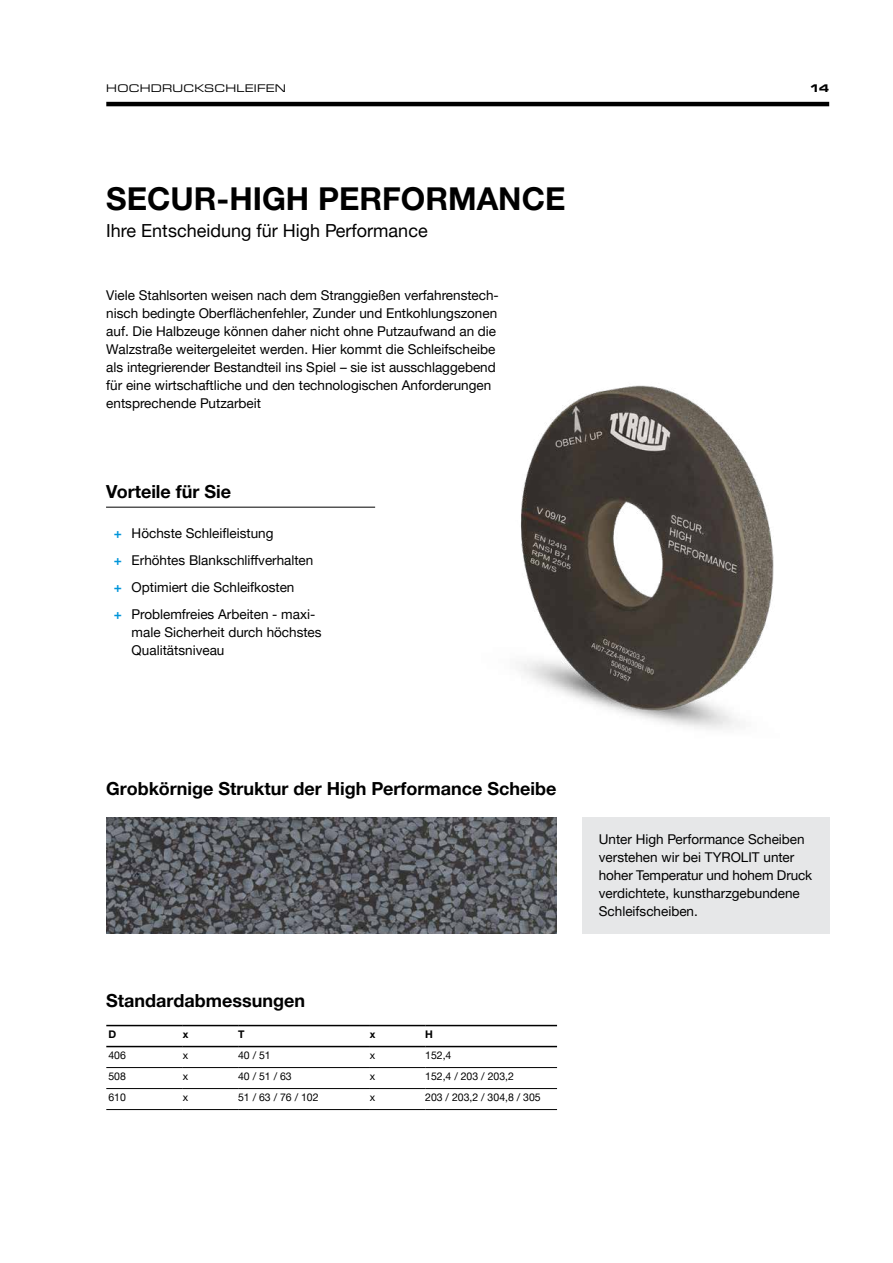
<style>
.page{position:relative;width:893px;height:1263px;background:#fff}
.page>*{position:absolute;margin:0;border:0;box-sizing:border-box;transform-origin:0 0}
.t1{font:700 31.5px "Helvetica Neue LTW1 G";color:#000}
.t2{font:700 18px "Helvetica Neue LTW1 G";color:#000}
.t3{font:18px "Helvetica Neue LTW1 G";color:#000}
.t4{font:13.5px/18px "Helvetica Neue LTW1 G";color:#000}
.t5{font:expanded 11.25px "Eurostile Next W1 G";letter-spacing:.02em;color:#000}
.t6{font:700 expanded 11.25px "Eurostile Next W1 G";color:#000}
.t7{font:10.5px "Helvetica Neue LTW1 G";color:#000}
.t8{font:700 10.5px "Helvetica Neue LTW1 G";color:#000}
.s1{font-weight:700;color:#0095da}
</style>
<div class="page">
<hr style="left:106px;top:102px;width:723px;height:4px;background:#000">
<img style="left:106px;top:817px;width:450px;height:117px">
<img style="left:520px;top:385px;width:254px;height:344px">
<hr style="left:106px;top:507px;width:269px;height:1px;background:#000">
<div style="left:582px;top:817px;width:247px;height:117px;background:#e6e7e8"></div>
<hr style="left:106px;top:1067px;width:77px;height:1px;background:#000">
<hr style="left:183px;top:1067px;width:55px;height:1px;background:#000">
<hr style="left:238px;top:1067px;width:132px;height:1px;background:#000">
<hr style="left:370px;top:1067px;width:55px;height:1px;background:#000">
<hr style="left:425px;top:1067px;width:132px;height:1px;background:#000">
<hr style="left:106px;top:1088px;width:77px;height:1px;background:#000">
<hr style="left:183px;top:1088px;width:55px;height:1px;background:#000">
<hr style="left:238px;top:1088px;width:132px;height:1px;background:#000">
<hr style="left:370px;top:1088px;width:55px;height:1px;background:#000">
<hr style="left:425px;top:1088px;width:132px;height:1px;background:#000">
<hr style="left:106px;top:1109px;width:77px;height:1px;background:#000">
<hr style="left:183px;top:1109px;width:55px;height:1px;background:#000">
<hr style="left:238px;top:1109px;width:132px;height:1px;background:#000">
<hr style="left:370px;top:1109px;width:55px;height:1px;background:#000">
<hr style="left:425px;top:1109px;width:132px;height:1px;background:#000">
<hr style="left:106px;top:1025px;width:77px;height:1px;background:#000">
<hr style="left:183px;top:1025px;width:55px;height:1px;background:#000">
<hr style="left:238px;top:1025px;width:132px;height:1px;background:#000">
<hr style="left:370px;top:1025px;width:55px;height:1px;background:#000">
<hr style="left:425px;top:1025px;width:132px;height:1px;background:#000">
<hr style="left:106px;top:1046px;width:77px;height:1px;background:#000">
<hr style="left:183px;top:1046px;width:55px;height:1px;background:#000">
<hr style="left:238px;top:1046px;width:132px;height:1px;background:#000">
<hr style="left:370px;top:1046px;width:55px;height:1px;background:#000">
<hr style="left:425px;top:1046px;width:132px;height:1px;background:#000">
<p class="t5" style="left:106px;top:81px;width:181px">HOCHDRUCKSCHLEIFEN</p>
<h1 class="t1" style="left:106px;top:179px;width:461px">SECUR-HIGH PERFORMANCE</h1>
<h2 class="t3" style="left:106px;top:219px;width:323px">Ihre Entscheidung für High Performance</h2>
<p class="t4" style="left:106px;top:286px;width:394px">Viele Stahlsorten weisen nach dem Stranggießen verfahrenstech&shy;nisch bedingte Oberflächenfehler, Zunder und Entkohlungszonen auf. Die Halbzeuge können daher nicht ohne Putzaufwand an die Walzstraße weitergeleitet werden. Hier kommt die Schleifscheibe als integrierender Bestandteil ins Spiel – sie ist ausschlaggebend für eine wirtschaftliche und den technologischen Anforderungen entsprechende Putzarbeit</p>
<h2 class="t2" style="left:106px;top:480px;width:127px">Vorteile für Sie</h2>
<p class="t4" style="left:114px;top:520px;width:203px;line-height:27px"><span class="s1">+</span> Höchste Schleifleistung<br><span class="s1">+</span> Erhöhtes Blankschliffverhalten <span class="s1">+</span> Optimiert die Schleifkosten<br><span class="s1">+</span> Problemfreies Arbeiten - maxi-</p>
<p class="t4" style="left:132px;top:623px;width:191px">male Sicherheit durch höchstes<br>Qualitätsniveau</p>
<p class="t6" style="left:811px;top:81px;width:20px">14</p>
<h2 class="t2" style="left:106px;top:777px;width:452px">Grobkörnige Struktur der High Performance Scheibe</h2>
<h2 class="t2" style="left:106px;top:989px;width:200px">Standardabmessungen</h2>
<p class="t8" style="left:108px;top:1027px;width:9px">D</p>
<p class="t8" style="left:183px;top:1027px;width:7px">x</p>
<p class="t8" style="left:238px;top:1027px;width:8px">T</p>
<p class="t8" style="left:370px;top:1027px;width:7px">x</p>
<p class="t8" style="left:425px;top:1027px;width:9px">H</p>
<p class="t7" style="left:108px;top:1048px;width:19px">406</p>
<p class="t7" style="left:183px;top:1048px;width:7px">x</p>
<p class="t7" style="left:238px;top:1048px;width:34px">40 / 51</p>
<p class="t7" style="left:370px;top:1048px;width:7px">x</p>
<p class="t7" style="left:425px;top:1048px;width:28px">152,4</p>
<p class="t7" style="left:108px;top:1069px;width:19px">508</p>
<p class="t7" style="left:183px;top:1069px;width:7px">x</p>
<p class="t7" style="left:238px;top:1069px;width:55px">40 / 51 / 63</p>
<p class="t7" style="left:370px;top:1069px;width:7px">x</p>
<p class="t7" style="left:425px;top:1069px;width:90px">152,4 / 203 / 203,2</p>
<p class="t7" style="left:108px;top:1090px;width:19px">610</p>
<p class="t7" style="left:183px;top:1090px;width:7px">x</p>
<p class="t7" style="left:238px;top:1090px;width:82px">51 / 63 / 76 / 102</p>
<p class="t7" style="left:370px;top:1090px;width:7px">x</p>
<p class="t7" style="left:425px;top:1090px;width:117px">203 / 203,2 / 304,8 / 305</p>
<p class="t4" style="left:599px;top:830px;width:215px">Unter High Performance Scheiben verstehen wir bei TYROLIT unter hoher Temperatur und hohem Druck verdichtete, kunstharzgebundene<br>Schleifscheiben.</p>
</div>
